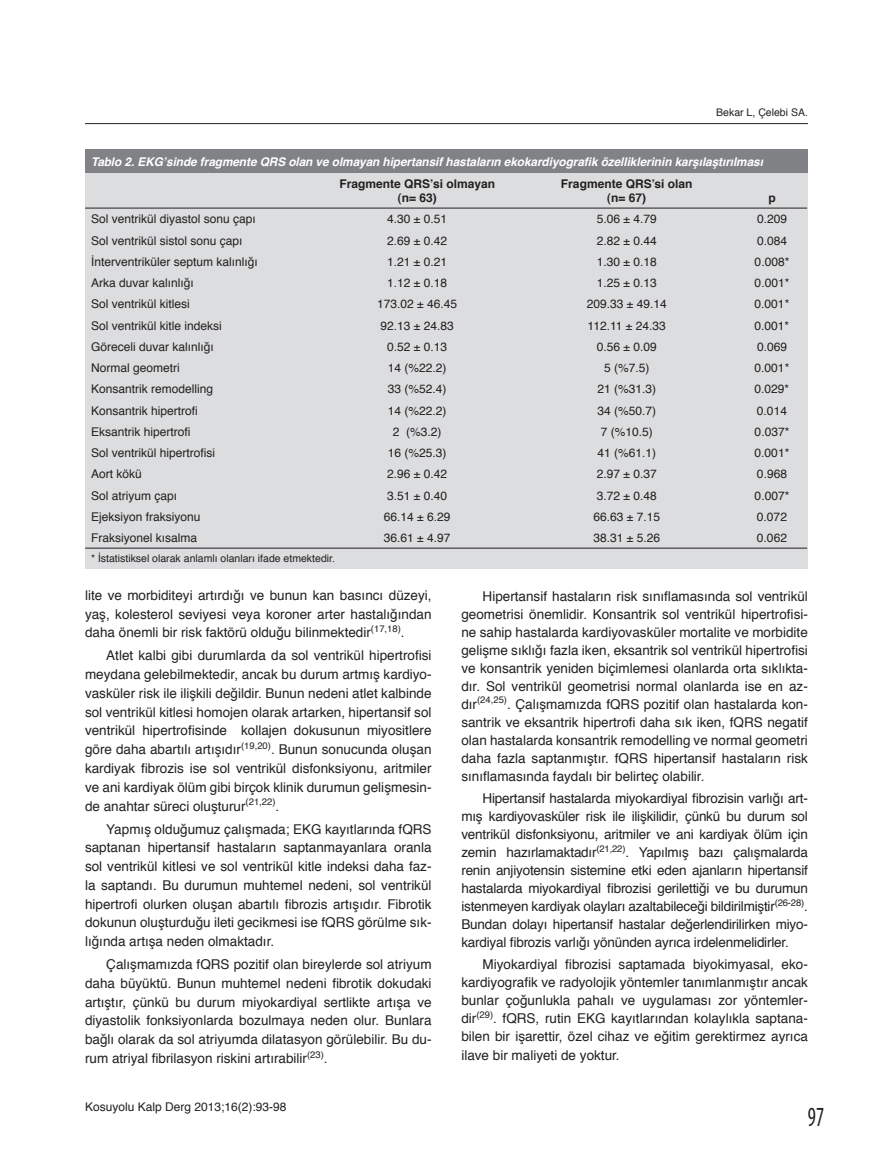
<style>
.page{position:relative;width:893px;height:1170px;background:#fff}
.page>*{position:absolute;margin:0;border:0;box-sizing:border-box;transform-origin:0 0}
.t1{font:condensed 27.75px "Myriad Pro";color:#231f20;scale:.76 1}
.t2{font:13.5px/18.8px "Helvetica";color:#231f20;text-align:justify}
.t3{font:12px "Helvetica";color:#231f20}
.t4{font:italic 700 12px "Helvetica";letter-spacing:-.005em;color:#fff}
.t5{font:700 12px/14.4px "Helvetica";color:#231f20;text-align:center}
.t6{font:10.5px "Helvetica";color:#231f20}
</style>
<div class="page">
<hr style="left:85px;top:123px;width:723px;height:1px;background:#231f20">
<div style="left:85px;top:149px;width:722px;height:419px;background:#dcddde"></div>
<div style="left:85px;top:149px;width:722px;height:23px;background:#808285"></div>
<hr style="left:85px;top:208px;width:722px;height:1px;background:#231f20">
<hr style="left:85px;top:547px;width:722px;height:1px;background:#231f20">
<p class="t6" style="left:716px;top:108px;width:93px">Bekar L, Çelebi SA.</p>
<p class="t4" style="left:91px;top:157px;width:673px">Tablo 2. EKG’sinde fragmente QRS olan ve olmayan hipertansif hastaların ekokardiyografik özelliklerinin karşılaştırılması</p>
<p class="t5" style="left:339px;top:177px;width:157px">Fragmente QRS’si olmayan (n= 63)</p>
<p class="t5" style="left:561px;top:177px;width:133px">Fragmente QRS’si olan (n= 67)</p>
<p class="t5" style="left:768px;top:192px;width:9px">p</p>
<p class="t3" style="left:91px;top:214px;width:166px">Sol ventrikül diyastol sonu çapı</p>
<p class="t3" style="left:387px;top:214px;width:61px">4.30 ± 0.51</p>
<p class="t3" style="left:597px;top:214px;width:61px">5.06 ± 4.79</p>
<p class="t3" style="left:757px;top:214px;width:32px">0.209</p>
<p class="t3" style="left:91px;top:235px;width:153px">Sol ventrikül sistol sonu çapı</p>
<p class="t3" style="left:387px;top:235px;width:61px">2.69 ± 0.42</p>
<p class="t3" style="left:597px;top:235px;width:61px">2.82 ± 0.44</p>
<p class="t3" style="left:757px;top:235px;width:32px">0.084</p>
<p class="t3" style="left:91px;top:256px;width:168px">İnterventriküler septum kalınlığı</p>
<p class="t3" style="left:387px;top:256px;width:61px">1.21 ± 0.21</p>
<p class="t3" style="left:597px;top:256px;width:61px">1.30 ± 0.18</p>
<p class="t3" style="left:755px;top:256px;width:36px">0.008*</p>
<p class="t3" style="left:91px;top:278px;width:104px">Arka duvar kalınlığı</p>
<p class="t3" style="left:387px;top:278px;width:61px">1.12 ± 0.18</p>
<p class="t3" style="left:597px;top:278px;width:61px">1.25 ± 0.13</p>
<p class="t3" style="left:755px;top:278px;width:36px">0.001*</p>
<p class="t3" style="left:91px;top:299px;width:100px">Sol ventrikül kitlesi</p>
<p class="t3" style="left:377px;top:299px;width:81px">173.02 ± 46.45</p>
<p class="t3" style="left:587px;top:299px;width:81px">209.33 ± 49.14</p>
<p class="t3" style="left:755px;top:299px;width:36px">0.001*</p>
<p class="t3" style="left:91px;top:320px;width:132px">Sol ventrikül kitle indeksi</p>
<p class="t3" style="left:381px;top:320px;width:75px">92.13 ± 24.83</p>
<p class="t3" style="left:588px;top:320px;width:80px">112.11 ± 24.33</p>
<p class="t3" style="left:755px;top:320px;width:36px">0.001*</p>
<p class="t3" style="left:91px;top:341px;width:124px">Göreceli duvar kalınlığı</p>
<p class="t3" style="left:387px;top:341px;width:61px">0.52 ± 0.13</p>
<p class="t3" style="left:597px;top:341px;width:61px">0.56 ± 0.09</p>
<p class="t3" style="left:757px;top:341px;width:32px">0.069</p>
<p class="t3" style="left:91px;top:363px;width:90px">Normal geometri</p>
<p class="t3" style="left:388px;top:363px;width:60px">14 (%22.2)</p>
<p class="t3" style="left:604px;top:363px;width:47px">5 (%7.5)</p>
<p class="t3" style="left:755px;top:363px;width:36px">0.001*</p>
<p class="t3" style="left:91px;top:384px;width:124px">Konsantrik remodelling</p>
<p class="t3" style="left:388px;top:384px;width:60px">33 (%52.4)</p>
<p class="t3" style="left:597px;top:384px;width:60px">21 (%31.3)</p>
<p class="t3" style="left:755px;top:384px;width:36px">0.029*</p>
<p class="t3" style="left:91px;top:405px;width:108px">Konsantrik hipertrofi</p>
<p class="t3" style="left:388px;top:405px;width:60px">14 (%22.2)</p>
<p class="t3" style="left:597px;top:405px;width:60px">34 (%50.7)</p>
<p class="t3" style="left:757px;top:405px;width:32px">0.014</p>
<p class="t3" style="left:91px;top:426px;width:101px">Eksantrik hipertrofi</p>
<p class="t3" style="left:393px;top:426px;width:50px">2 (%3.2)</p>
<p class="t3" style="left:601px;top:426px;width:54px">7 (%10.5)</p>
<p class="t3" style="left:755px;top:426px;width:36px">0.037*</p>
<p class="t3" style="left:91px;top:448px;width:126px">Sol ventrikül hipertrofisi</p>
<p class="t3" style="left:388px;top:448px;width:60px">16 (%25.3)</p>
<p class="t3" style="left:597px;top:448px;width:60px">41 (%61.1)</p>
<p class="t3" style="left:755px;top:448px;width:36px">0.001*</p>
<p class="t3" style="left:91px;top:469px;width:52px">Aort kökü</p>
<p class="t3" style="left:387px;top:469px;width:61px">2.96 ± 0.42</p>
<p class="t3" style="left:597px;top:469px;width:61px">2.97 ± 0.37</p>
<p class="t3" style="left:757px;top:469px;width:32px">0.968</p>
<p class="t3" style="left:91px;top:490px;width:88px">Sol atriyum çapı</p>
<p class="t3" style="left:387px;top:490px;width:61px">3.51 ± 0.40</p>
<p class="t3" style="left:597px;top:490px;width:61px">3.72 ± 0.48</p>
<p class="t3" style="left:755px;top:490px;width:36px">0.007*</p>
<p class="t3" style="left:91px;top:511px;width:111px">Ejeksiyon fraksiyonu</p>
<p class="t3" style="left:384px;top:511px;width:68px">66.14 ± 6.29</p>
<p class="t3" style="left:593px;top:511px;width:68px">66.63 ± 7.15</p>
<p class="t3" style="left:757px;top:511px;width:32px">0.072</p>
<p class="t3" style="left:91px;top:533px;width:108px">Fraksiyonel kısalma</p>
<p class="t3" style="left:384px;top:533px;width:68px">36.61 ± 4.97</p>
<p class="t3" style="left:593px;top:533px;width:68px">38.31 ± 5.26</p>
<p class="t3" style="left:757px;top:533px;width:32px">0.062</p>
<p class="t6" style="left:91px;top:554px;width:245px">* İstatistiksel olarak anlamlı olanları ifade etmektedir.</p>
<p class="t2" style="left:85px;top:587px;width:348px">lite ve morbiditeyi artırdığı ve bunun kan basıncı düzeyi, yaş, kolesterol seviyesi veya koroner arter hastalığından daha önemli bir risk faktörü olduğu bilinmektedir<sup>(17,18)</sup>.</p>
<p class="t2" style="left:85px;top:647px;width:348px;text-indent:21px">Atlet kalbi gibi durumlarda da sol ventrikül hipertrofisi meydana gelebilmektedir, ancak bu durum artmış kardiyo&shy;vasküler risk ile ilişkili değildir. Bunun nedeni atlet kalbinde sol ventrikül kitlesi homojen olarak artarken, hipertansif sol ventrikül hipertrofisinde kollajen dokusunun miyositlere göre daha abartılı artışıdır<sup>(19,20)</sup>. Bunun sonucunda oluşan kardiyak fibrozis ise sol ventrikül disfonksiyonu, aritmiler ve ani kardiyak ölüm gibi birçok klinik durumun gelişmesin&shy;de anahtar süreci oluşturur<sup>(21,22)</sup>.</p>
<p class="t2" style="left:85px;top:820px;width:348px;text-indent:21px">Yapmış olduğumuz çalışmada; EKG kayıtlarında fQRS saptanan hipertansif hastaların saptanmayanlara oranla sol ventrikül kitlesi ve sol ventrikül kitle indeksi daha faz&shy;la saptandı. Bu durumun muhtemel nedeni, sol ventrikül hipertrofi olurken oluşan abartılı fibrozis artışıdır. Fibrotik dokunun oluşturduğu ileti gecikmesi ise fQRS görülme sık&shy;lığında artışa neden olmaktadır.</p>
<p class="t2" style="left:85px;top:956px;width:348px;text-indent:21px">Çalışmamızda fQRS pozitif olan bireylerde sol atriyum daha büyüktü. Bunun muhtemel nedeni fibrotik dokudaki artıştır, çünkü bu durum miyokardiyal sertlikte artışa ve diyastolik fonksiyonlarda bozulmaya neden olur. Bunlara bağlı olarak da sol atriyumda dilatasyon görülebilir. Bu du&shy;rum atriyal fibrilasyon riskini artırabilir<sup>(23)</sup>.</p>
<p class="t3" style="left:85px;top:1101px;width:203px">Kosuyolu Kalp Derg 2013;16(2):93-98</p>
<p class="t2" style="left:461px;top:588px;width:348px;line-height:18px;text-indent:21px">Hipertansif hastaların risk sınıflamasında sol ventrikül geometrisi önemlidir. Konsantrik sol ventrikül hipertrofisi&shy;ne sahip hastalarda kardiyovasküler mortalite ve morbidite gelişme sıklığı fazla iken, eksantrik sol ventrikül hipertrofisi ve konsantrik yeniden biçimlemesi olanlarda orta sıklıkta&shy;dır. Sol ventrikül geometrisi normal olanlarda ise en az&shy;dır<sup>(24,25)</sup>. Çalışmamızda fQRS pozitif olan hastalarda kon&shy;santrik ve eksantrik hipertrofi daha sık iken, fQRS negatif olan hastalarda konsantrik remodelling ve normal geometri daha fazla saptanmıştır. fQRS hipertansif hastaların risk sınıflamasında faydalı bir belirteç olabilir.</p>
<p class="t2" style="left:461px;top:790px;width:348px;line-height:18px;text-indent:21px">Hipertansif hastalarda miyokardiyal fibrozisin varlığı art&shy;mış kardiyovasküler risk ile ilişkilidir, çünkü bu durum sol ventrikül disfonksiyonu, aritmiler ve ani kardiyak ölüm için zemin hazırlamaktadır<sup>(21,22)</sup>. Yapılmış bazı çalışmalarda renin anjiyotensin sistemine etki eden ajanların hipertansif hastalarda miyokardiyal fibrozisi gerilettiği ve bu durumun istenmeyen kardiyak olayları azaltabileceği bildirilmiştir<sup>(26-28)</sup>.<br>Bundan dolayı hipertansif hastalar değerlendirilirken miyo&shy;kardiyal fibrozis varlığı yönünden ayrıca irdelenmelidirler.</p>
<p class="t2" style="left:461px;top:956px;width:348px;line-height:18.1px;text-indent:21px">Miyokardiyal fibrozisi saptamada biyokimyasal, eko&shy;kardiyografik ve radyolojik yöntemler tanımlanmıştır ancak bunlar çoğunlukla pahalı ve uygulaması zor yöntemler&shy;dir<sup>(29)</sup>. fQRS, rutin EKG kayıtlarından kolaylıkla saptana&shy;bilen bir işarettir, özel cihaz ve eğitim gerektirmez ayrıca ilave bir maliyeti de yoktur.</p>
<h1 class="t1" style="left:808px;top:1105px;width:23px">97</h1>
</div>
